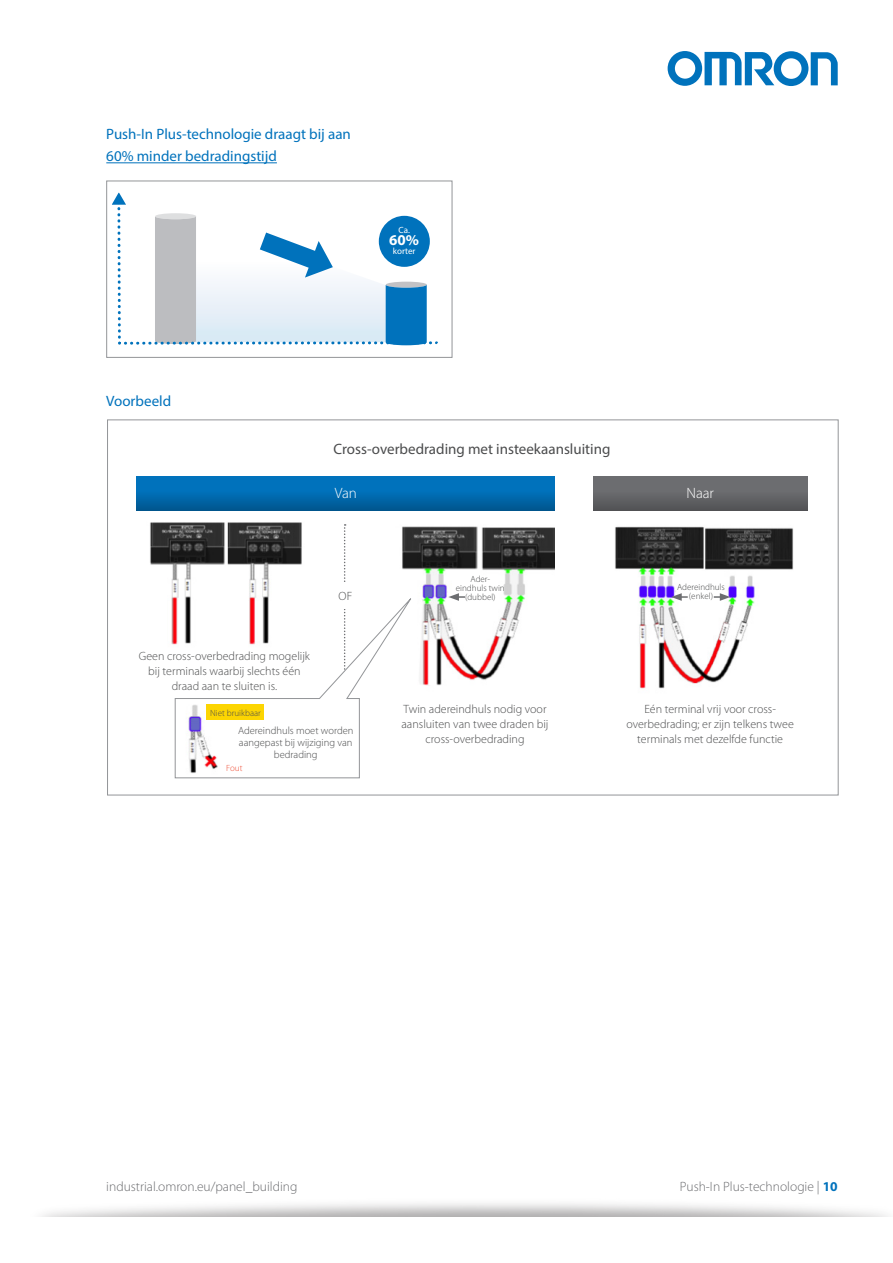
<style>
.page{position:relative;width:893px;height:1263px;background:#fff}
.page>*{position:absolute;margin:0;border:0;box-sizing:border-box;transform-origin:0 0}
.t1{font:15px/22.5px "Myriad Pro";color:#0072bc}
.t2{font:15px "Myriad Pro";color:#4b4c4d}
.t3{font:300 15px "Myriad Pro";color:#fff}
.t4{font:700 15px "Myriad Pro";color:#fff}
.t5{font:300 13.5px "Myriad Pro";color:#6c6d70}
.t6{font:300 12px/15px "Myriad Pro";color:#4b4c4d;text-align:center}
.t7{font:300 10.5px/12px "Myriad Pro";color:#4b4c4d;text-align:center}
.t8{font:300 9px/9px "Myriad Pro";color:#4b4c4d;text-align:center}
.t9{font:9px "Myriad Pro";color:#fff}
.t10{font:300 9px "Myriad Pro";color:#ef4d35}
.s1{font-weight:700;color:#0072bc}
</style>
<div class="page">
<svg style="left:668px;top:51px;width:170px;height:35px"></svg>
<svg style="left:344px;top:524px;width:2px;height:58px"></svg>
<svg style="left:112px;top:192px;width:325px;height:154px"></svg>
<div style="left:379px;top:216px;width:51px;height:51px;background:#0072bc;border-radius:50%"></div>
<div style="left:106px;top:181px;width:346px;height:177px;border:1px solid #939598"></div>
<hr style="left:106px;top:162px;width:171px;height:1px;background:#0072bc">
<img style="left:150px;top:522px;width:152px;height:123px">
<img style="left:402px;top:526px;width:152px;height:160px">
<img style="left:615px;top:526px;width:179px;height:163px">
<div style="left:136px;top:476px;width:419px;height:34px;background:linear-gradient(to bottom,#007ac9,#005c98)"></div>
<div style="left:593px;top:476px;width:215px;height:34px;background:linear-gradient(to bottom,#737477,#58585b)"></div>
<svg style="left:174px;top:592px;width:242px;height:187px"></svg>
<div style="left:207px;top:705px;width:57px;height:15px;background:#fcd502"></div>
<svg style="left:448px;top:593px;width:17px;height:8px"></svg>
<svg style="left:671px;top:593px;width:17px;height:8px"></svg>
<svg style="left:714px;top:593px;width:16px;height:8px"></svg>
<p class="t1" style="left:106px;top:122px;width:246px">Push-In Plus-technologie draagt bij aan<br>60% minder bedradingstijd</p>
<p class="t9" style="left:398px;top:225px;width:13px">Ca.</p>
<p class="t4" style="left:389px;top:230px;width:31px">60%</p>
<p class="t9" style="left:393px;top:246px;width:24px">korter</p>
<p class="t1" style="left:106px;top:389px;width:66px">Voorbeeld</p>
<p class="t2" style="left:334px;top:440px;width:278px">Cross-overbedrading met insteekaansluiting</p>
<p class="t3" style="left:335px;top:485px;width:24px">Van</p>
<p class="t3" style="left:686px;top:485px;width:29px">Naar</p>
<p class="t6" style="left:139px;top:649px;width:173px">Geen cross-overbedrading mogelijk bij terminals waarbij slechts één draad aan te sluiten is.</p>
<p class="t8" style="left:210px;top:708px;width:52px">Niet bruikbaar</p>
<p class="t6" style="left:339px;top:589px;width:15px">OF</p>
<p class="t7" style="left:238px;top:725px;width:117px">Adereindhuls moet worden aangepast bij wijziging van bedrading</p>
<p class="t10" style="left:226px;top:763px;width:18px">Fout</p>
<p class="t8" style="left:456px;top:574px;width:50px">Ader&shy;eindhuls twin (dubbel)</p>
<p class="t8" style="left:677px;top:583px;width:49px">Adereindhuls (enkel)</p>
<p class="t6" style="left:402px;top:701px;width:148px">Twin adereindhuls nodig voor aansluiten van twee draden bij cross-overbedrading</p>
<p class="t6" style="left:626px;top:701px;width:169px">Eén terminal vrij voor cross&shy;overbedrading; er zijn telkens twee terminals met dezelfde functie</p>
<p class="t5" style="left:106px;top:1179px;width:193px">industrial.omron.eu/panel_building</p>
<p class="t5" style="left:680px;top:1179px;width:159px">Push-In Plus-technologie | <span class="s1">10</span></p>
</div>
